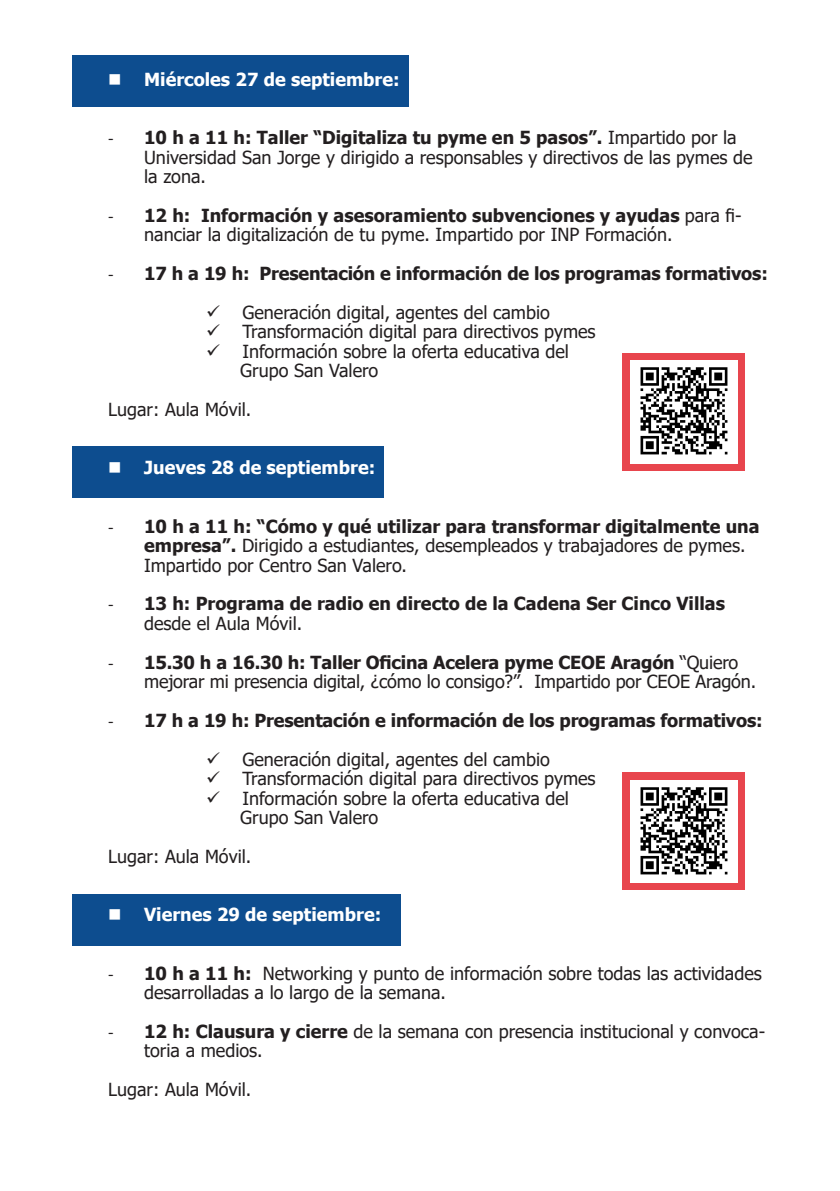
<style>
.page{position:relative;width:840px;height:1191px;background:#fff}
.page>*{position:absolute;margin:0;border:0;box-sizing:border-box;transform-origin:0 0}
.List_Paragraph{font:18px/19.4px "Tahoma";color:#231f20}
.t1{font:700 18px/19.4px "Tahoma";letter-spacing:-.01em;color:#231f20}
.t2{font:700 18px "Tahoma";color:#fff}
.s1{font-family:"Calibri"}
.s2{font-weight:700}
.s3{font-family:"Calibri";font-weight:400}
.s4{font-weight:400}
</style>
<div class="page">
<div style="left:72px;top:55px;width:336px;height:51px;background:#0d4d8f"></div>
<div style="left:72px;top:447px;width:311px;height:51px;background:#0d4d8f"></div>
<div style="left:72px;top:894px;width:328px;height:51px;background:#0d4d8f"></div>
<div style="left:622px;top:772px;width:122px;height:118px;background:#e8454d"></div>
<img style="left:630px;top:780px;width:107px;height:102px">
<div style="left:622px;top:353px;width:122px;height:118px;background:#e8454d"></div>
<img style="left:630px;top:361px;width:107px;height:102px">
<p class="t2" style="left:108px;top:67px;width:293px">■ Miércoles 27 de septiembre:</p>
<p class="List_Paragraph" style="left:144px;top:129px;width:609px;text-indent:-36px"><span class="s1">-</span> <span class="s2">10 h a 11 h: Taller “Digitaliza tu pyme en 5 pasos”.</span> Impartido por la<br>Universidad San Jorge y dirigido a responsables y directivos de las pymes de la zona.</p>
<p class="List_Paragraph" style="left:144px;top:207px;width:598px;text-indent:-36px"><span class="s1">-</span> <span class="s2">12 h: Información y asesoramiento subvenciones y ayudas</span> para fi&shy;nanciar la digitalización de tu pyme. Impartido por INP Formación.</p>
<p class="t1" style="left:108px;top:265px;width:661px"><span class="s3">-</span> 17 h a 19 h: Presentación e información de los programas formativos:</p>
<p class="List_Paragraph" style="left:206px;top:304px;width:345px">✓ Generación digital, agentes del cambio</p>
<p class="List_Paragraph" style="left:206px;top:323px;width:390px">✓ Transformación digital para directivos pymes</p>
<p class="List_Paragraph" style="left:206px;top:342px;width:364px">✓ Información sobre la oferta educativa del</p>
<p class="List_Paragraph" style="left:240px;top:362px;width:140px">Grupo San Valero</p>
<p class="List_Paragraph" style="left:108px;top:401px;width:145px">Lugar: Aula Móvil.</p>
<p class="t2" style="left:108px;top:455px;width:268px">■ Jueves 28 de septiembre:</p>
<p class="List_Paragraph" style="left:144px;top:517px;width:616px;text-indent:-36px"><span class="s1">-</span> <span class="s2">10 h a 11 h: “Cómo y qué utilizar para transformar digitalmente una empresa”.</span> Dirigido a estudiantes, desempleados y trabajadores de pymes.<br>Impartido por Centro San Valero.</p>
<p class="t1" style="left:144px;top:595px;width:582px;text-indent:-36px"><span class="s3">-</span> 13 h: Programa de radio en directo de la Cadena Ser Cinco Villas <span class="s4">desde el Aula Móvil.</span></p>
<p class="List_Paragraph" style="left:144px;top:653px;width:613px;text-indent:-36px"><span class="s1">-</span> <span class="s2">15.30 h a 16.30 h: Taller Oficina Acelera pyme CEOE Aragón</span> “Quiero mejorar mi presencia digital, ¿cómo lo consigo?”. Impartido por CEOE Aragón.</p>
<p class="t1" style="left:108px;top:711px;width:655px"><span class="s3">-</span> 17 h a 19 h: Presentación e información de los programas formativos:</p>
<p class="List_Paragraph" style="left:206px;top:750px;width:345px">✓ Generación digital, agentes del cambio</p>
<p class="List_Paragraph" style="left:206px;top:770px;width:390px">✓ Transformación digital para directivos pymes</p>
<p class="List_Paragraph" style="left:206px;top:789px;width:364px">✓ Información sobre la oferta educativa del</p>
<p class="List_Paragraph" style="left:240px;top:809px;width:140px">Grupo San Valero</p>
<p class="List_Paragraph" style="left:108px;top:848px;width:145px">Lugar: Aula Móvil.</p>
<p class="t2" style="left:108px;top:902px;width:274px">■ Viernes 29 de septiembre:</p>
<p class="List_Paragraph" style="left:144px;top:964px;width:618px;text-indent:-36px"><span class="s1">-</span> <span class="s2">10 h a 11 h:</span> Networking y punto de información sobre todas las actividades desarrolladas a lo largo de la semana.</p>
<p class="List_Paragraph" style="left:144px;top:1022px;width:622px;text-indent:-36px"><span class="s1">-</span> <span class="s2">12 h: Clausura y cierre</span> de la semana con presencia institucional y convoca&shy;toria a medios.</p>
<p class="List_Paragraph" style="left:108px;top:1081px;width:145px">Lugar: Aula Móvil.</p>
</div>
